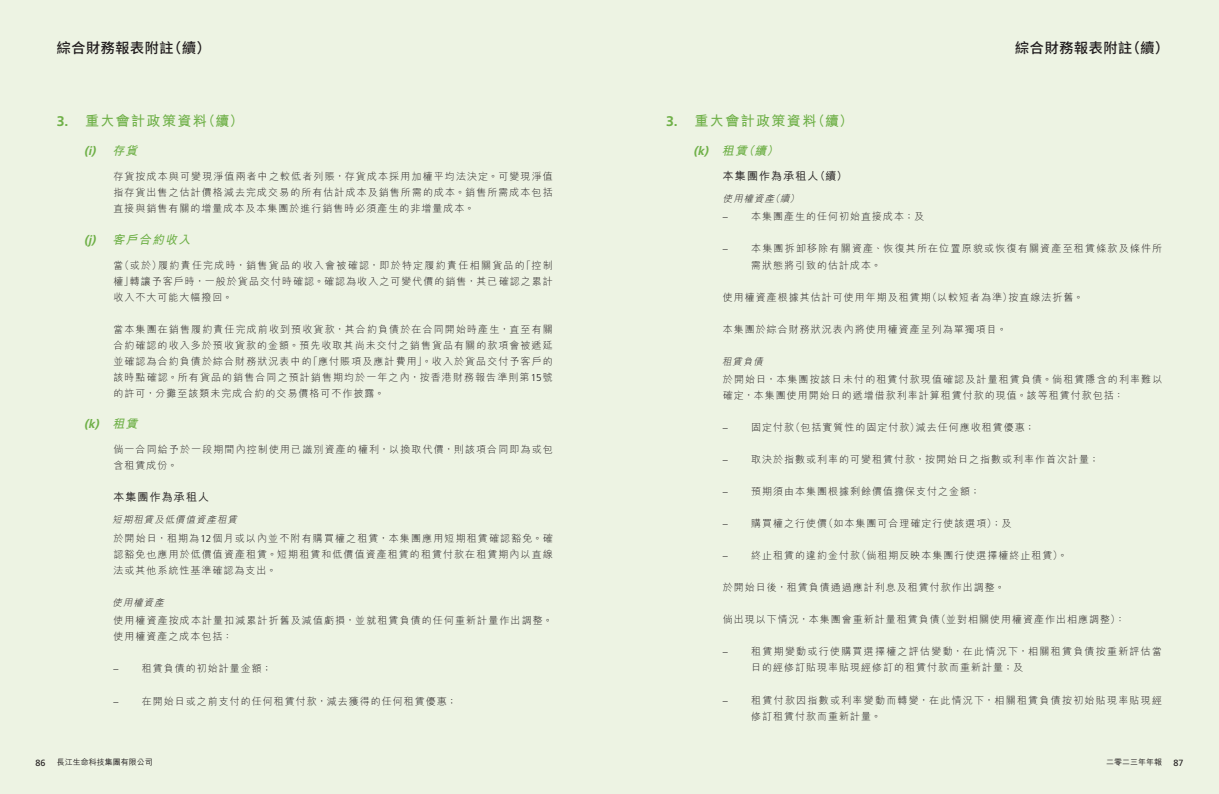
<style>
.page{position:relative;width:1219px;height:794px;background:#fff}
.page>*{position:absolute;margin:0;border:0;box-sizing:border-box;transform-origin:0 0}
.t1{font:700 14px "M Hei HK";letter-spacing:.1em;color:#6fb048}
.t2{font:500 14px "Noto Sans TC";letter-spacing:.05em;color:#231f20}
.t3{font:italic 700 12px "M Hei HK";color:#6fb048}
.t4{font:italic 700 12px "Frutiger LT Std";color:#6fb048}
.t5{font:500 11px "M Hei HK";letter-spacing:.1em;color:#231f20}
.t6{font:300 10px/16px "M Hei HK";letter-spacing:.1em;color:#231f20;text-align:justify}
.t7{font:300 10px/16px "M Hei HK";letter-spacing:.125em;color:#231f20}
.t8{font:300 10px/16px "M Hei HK";letter-spacing:.12em;color:#231f20}
.t9{font:italic 300 9.5px "M Hei HK";color:#231f20}
.t10{font:9px "Frutiger LT Std";color:#231f20}
.t11{font:500 8px "M Hei HK";color:#231f20}
.s1{font-family:"Frutiger LT Std"}
.s2{font-family:"M Hei HK"}
</style>
<div class="page">
<div style="left:0;top:0;width:609px;height:794px;background:#edf3e3"></div>
<div style="left:610px;top:0;width:609px;height:794px;background:#edf3e3"></div>
<h1 class="t2" style="left:57px;top:40px;width:156px">綜合財務報表附註（續）</h1>
<h1 class="t2" style="left:1015px;top:40px;width:155px">綜合財務報表附註（續）</h1>
<h1 class="t1" style="left:57px;top:111px;width:188px"><span class="s1">3.</span> 重大會計政策資料（續）</h1>
<p class="t4" style="left:84px;top:144px;width:58px">(i) <span class="s2">存貨</span></p>
<p class="t6" style="left:113px;top:168px;width:441px">存貨按成本與可變現淨值兩者中之較低者列賬，存貨成本採用加權平均法決定。可變現淨值指存貨出售之估計價格減去完成交易的所有估計成本及銷售所需的成本。銷售所需成本包括直接與銷售有關的增量成本及本集團於進行銷售時必須產生的非增量成本。</p>
<p class="t3" style="left:84px;top:231px;width:111px"><span class="s1">(j)</span> 客戶合約收入</p>
<p class="t6" style="left:113px;top:257px;width:441px">當（或於）履約責任完成時，銷售貨品的收入會被確認，即於特定履約責任相關貨品的「控制權」轉讓予客戶時，一般於貨品交付時確認。確認為收入之可變代價的銷售，其已確認之累計收入不大可能大幅撥回。</p>
<p class="t6" style="left:113px;top:321px;width:441px">當本集團在銷售履約責任完成前收到預收貨款，其合約負債於在合同開始時產生，直至有關合約確認的收入多於預收貨款的金額。預先收取其尚未交付之銷售貨品有關的款項會被遞延並確認為合約負債於綜合財務狀況表中的「應付賬項及應計費用」。收入於貨品交付予客戶的該時點確認。所有貨品的銷售合同之預計銷售期均於一年之內，按香港財務報告準則第<span class="s1">15</span>號的許可，分攤至該類未完成合約的交易價格可不作披露。</p>
<p class="t4" style="left:84px;top:417px;width:58px">(k) <span class="s2">租賃</span></p>
<p class="t6" style="left:113px;top:441px;width:441px">倘一合同給予於一段期間內控制使用已識別資產的權利，以換取代價，則該項合同即為或包含租賃成份。</p>
<p class="t5" style="left:113px;top:489px;width:97px">本集團作為承租人</p>
<p class="t9" style="left:113px;top:514px;width:128px">短期租賃及低價值資產租賃</p>
<p class="t6" style="left:113px;top:530px;width:441px">於開始日，租期為<span class="s1">12</span>個月或以內並不附有購買權之租賃，本集團應用短期租賃確認豁免。確認豁免也應用於低價值資產租賃。短期租賃和低價值資產租賃的租賃付款在租賃期內以直線法或其他系統性基準確認為支出。</p>
<p class="t9" style="left:113px;top:597px;width:55px">使用權資產</p>
<p class="t6" style="left:113px;top:612px;width:441px">使用權資產按成本計量扣減累計折舊及減值虧損，並就租賃負債的任何重新計量作出調整。使用權資產之成本包括：</p>
<p class="t6" style="left:113px;top:660px;width:160px"><span class="s1">–</span> 租賃負債的初始計量金額；</p>
<p class="t6" style="left:113px;top:692px;width:345px"><span class="s1">–</span> 在開始日或之前支付的任何租賃付款，減去獲得的任何租賃優惠；</p>
<h1 class="t1" style="left:666px;top:111px;width:188px"><span class="s1">3.</span> 重大會計政策資料（續）</h1>
<p class="t3" style="left:694px;top:142px;width:90px"><span class="s1">(k)</span> 租賃（續）</p>
<p class="t5" style="left:723px;top:168px;width:126px">本集團作為承租人（續）</p>
<p class="t9" style="left:723px;top:193px;width:80px">使用權資產（續）</p>
<p class="t6" style="left:723px;top:209px;width:203px"><span class="s1">–</span> 本集團產生的任何初始直接成本；及</p>
<p class="t8" style="left:751px;top:241px;width:413px;text-indent:-28px"><span class="s1">–</span> 本集團拆卸移除有關資產、恢復其所在位置原貌或恢復有關資產至租賃條款及條件所需狀態將引致的估計成本。</p>
<p class="t6" style="left:723px;top:289px;width:362px">使用權資產根據其估計可使用年期及租賃期（以較短者為準）按直線法折舊。</p>
<p class="t6" style="left:723px;top:321px;width:286px">本集團於綜合財務狀況表內將使用權資產呈列為單獨項目。</p>
<p class="t9" style="left:722px;top:356px;width:44px">租賃負債</p>
<p class="t6" style="left:723px;top:371px;width:441px">於開始日，本集團按該日未付的租賃付款現值確認及計量租賃負債。倘租賃隱含的利率難以確定，本集團使用開始日的遞增借款利率計算租賃付款的現值。該等租賃付款包括：</p>
<p class="t6" style="left:723px;top:419px;width:313px"><span class="s1">–</span> 固定付款（包括實質性的固定付款）減去任何應收租賃優惠；</p>
<p class="t6" style="left:723px;top:451px;width:378px"><span class="s1">–</span> 取決於指數或利率的可變租賃付款，按開始日之指數或利率作首次計量；</p>
<p class="t6" style="left:723px;top:483px;width:259px"><span class="s1">–</span> 預期須由本集團根據剩餘價值擔保支付之金額；</p>
<p class="t6" style="left:723px;top:515px;width:290px"><span class="s1">–</span> 購買權之行使價（如本集團可合理確定行使該選項）；及</p>
<p class="t6" style="left:723px;top:547px;width:346px"><span class="s1">–</span> 終止租賃的違約金付款（倘租期反映本集團行使選擇權終止租賃）。</p>
<p class="t6" style="left:723px;top:579px;width:284px">於開始日後，租賃負債通過應計利息及租賃付款作出調整。</p>
<p class="t6" style="left:723px;top:611px;width:404px">倘出現以下情況，本集團會重新計量租賃負債（並對相關使用權資產作出相應調整）：</p>
<p class="t7" style="left:751px;top:643px;width:412px;text-indent:-28px"><span class="s1">–</span> 租賃期變動或行使購買選擇權之評估變動，在此情況下，相關租賃負債按重新評估當日的經修訂貼現率貼現經修訂的租賃付款而重新計量；及</p>
<p class="t7" style="left:751px;top:691px;width:412px;text-indent:-28px"><span class="s1">–</span> 租賃付款因指數或利率變動而轉變，在此情況下，相關租賃負債按初始貼現率貼現經修訂租賃付款而重新計量。</p>
<p class="t10" style="left:35px;top:757px;width:12px">86</p>
<p class="t11" style="left:57px;top:756px;width:97px">長江生命科技集團有限公司</p>
<p class="t11" style="left:1106px;top:756px;width:57px">二零二三年年報</p>
<p class="t10" style="left:1174px;top:757px;width:12px">87</p>
</div>
